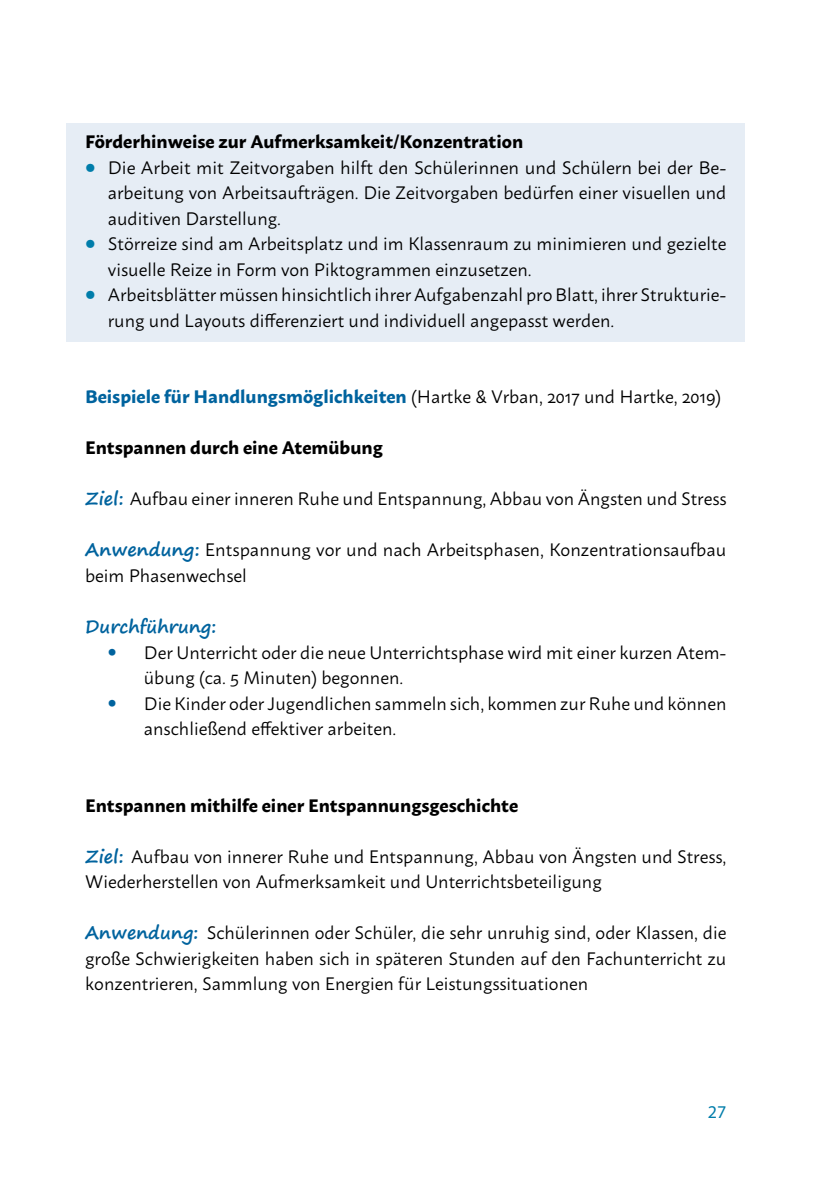
<style>
.page{position:relative;width:840px;height:1191px;background:#fff}
.page>*{position:absolute;margin:0;border:0;box-sizing:border-box;transform-origin:0 0}
.Text_Absatz{font:18px/25.6px "Macho";color:#000}
.Text_Absatz-2{font:700 18px "Macho";color:#000}
.Text_Absatz-3{font:700 18px "Macho";color:#00639e}
.Text_Absatz-4{font:700 18px "Segoe Print";color:#00639e}
.t1{font:18px "Myriad Pro";color:#007daa}
.s1{font-family:"Myriad Pro";font-weight:700;font-size:31.2px;color:#007daa}
.s2{font-weight:400;color:#000}
.s3{font-family:"Segoe Print";font-weight:700;color:#00639e}
.s4{font-family:"Myriad Pro";font-weight:700;font-size:26px;color:#00639e}
</style>
<div class="page">
<div style="left:66px;top:123px;width:678px;height:218px;background:#e6edf5"></div>
<p class="Text_Absatz-2" style="left:85px;top:125px;width:439px">Förderhinweise zur Aufmerksamkeit/Konzentration</p>
<p class="Text_Absatz" style="left:108px;top:153px;width:619px;text-align:justify;text-indent:-23px"><span class="s1">•</span> Die Arbeit mit Zeitvorgaben hilft den Schülerinnen und Schülern bei der Be&shy;arbeitung von Arbeitsaufträgen. Die Zeitvorgaben bedürfen einer visuellen und auditiven Darstellung.</p>
<p class="Text_Absatz" style="left:108px;top:229px;width:620px;text-indent:-23px"><span class="s1">•</span> Störreize sind am Arbeitsplatz und im Klassenraum zu minimieren und gezielte visuelle Reize in Form von Piktogrammen einzusetzen.</p>
<p class="Text_Absatz" style="left:108px;top:280px;width:619px;text-indent:-23px"><span class="s1">•</span> Arbeitsblätter müssen hinsichtlich ihrer Aufgabenzahl pro Blatt, ihrer Strukturie&shy;rung und Layouts differenziert und individuell angepasst werden.</p>
<p class="Text_Absatz-3" style="left:85px;top:381px;width:637px">Beispiele für Handlungsmöglichkeiten <span class="s2">(Hartke &amp; Vrban, 2017 und Hartke, 2019)</span></p>
<p class="Text_Absatz-2" style="left:85px;top:432px;width:299px">Entspannen durch eine Atemübung</p>
<p class="Text_Absatz" style="left:85px;top:484px;width:642px"><span class="s3">Ziel:</span> Aufbau einer inneren Ruhe und Entspannung, Abbau von Ängsten und Stress</p>
<p class="Text_Absatz" style="left:85px;top:535px;width:642px"><span class="s3">Anwendung:</span> Entspannung vor und nach Arbeitsphasen, Konzentrationsaufbau beim Phasenwechsel</p>
<p class="Text_Absatz-4" style="left:85px;top:610px;width:133px">Durchführung:</p>
<p class="Text_Absatz" style="left:144px;top:637px;width:583px;text-indent:-36px"><span class="s4">•</span> Der Unterricht oder die neue Unterrichtsphase wird mit einer kurzen Atem&shy;übung (ca. 5 Minuten) begonnen.</p>
<p class="Text_Absatz" style="left:144px;top:688px;width:583px;text-indent:-36px"><span class="s4">•</span> Die Kinder oder Jugendlichen sammeln sich, kommen zur Ruhe und können anschließend effektiver arbeiten.</p>
<p class="Text_Absatz-2" style="left:85px;top:789px;width:434px">Entspannen mithilfe einer Entspannungsgeschichte</p>
<p class="Text_Absatz" style="left:85px;top:841px;width:642px"><span class="s3">Ziel:</span> Aufbau von innerer Ruhe und Entspannung, Abbau von Ängsten und Stress,<br>Wiederherstellen von Aufmerksamkeit und Unterrichtsbeteiligung</p>
<p class="Text_Absatz" style="left:85px;top:918px;width:642px;text-align:justify"><span class="s3">Anwendung:</span> Schülerinnen oder Schüler, die sehr unruhig sind, oder Klassen, die große Schwierigkeiten haben sich in späteren Stunden auf den Fachunterricht zu konzentrieren, Sammlung von Energien für Leistungssituationen</p>
<p class="t1" style="left:707px;top:1100px;width:20px">27</p>
</div>
